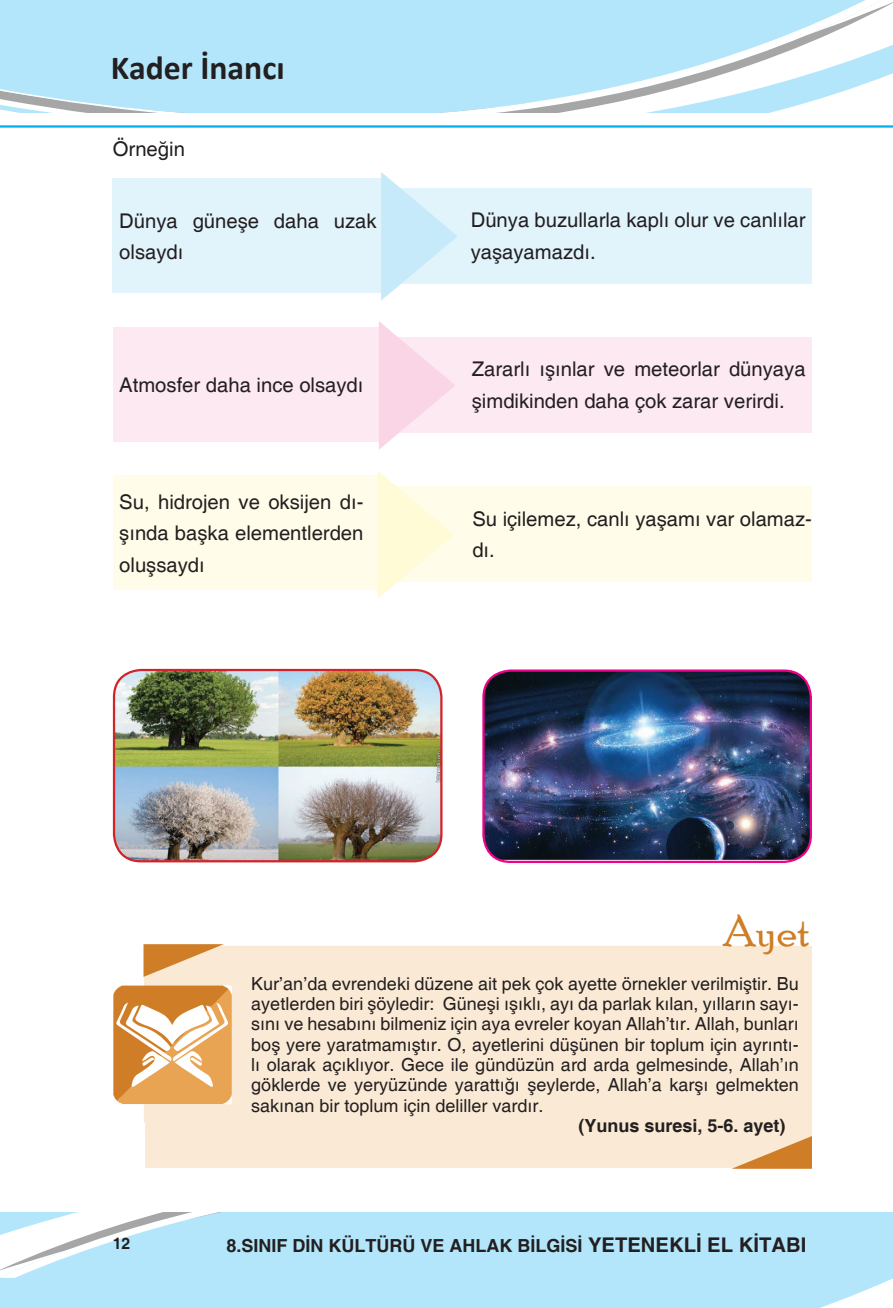
<style>
.page{position:relative;width:893px;height:1308px;background:#fff}
.page>*{position:absolute;margin:0;border:0;box-sizing:border-box;transform-origin:0 0}
.t1{font:45px "Poor Richard";color:#cf7e27}
.t2{font:700 33.75px "Calibri";color:#231f20}
.t3{font:20.25px/31.5px "Helvetica";color:#231f20}
.t4{font:18px/20.2px "Helvetica";color:#231f20;text-align:justify}
.t5{font:700 18px "Helvetica";color:#231f20}
.t6{font:700 15.75px "Helvetica";color:#231f20}
.s1{font-size:20.25px}
</style>
<div class="page">
<div style="left:0;top:1277px;width:893px;height:30px;background:#b3e6fa"></div>
<svg style="left:0;top:1235px;width:893px;height:42px;background:#b7e6f9"></svg>
<svg style="left:0;top:1213px;width:893px;height:22px;background:#bbe7f8"></svg>
<svg style="left:0;top:0;width:893px;height:45px;background:#b8e6f9"></svg>
<svg style="left:0;top:45px;width:893px;height:67px;fill:#b3e6fa"></svg>
<hr style="left:0;top:125px;width:893px;height:3px;background:#00aeef">
<div style="left:113px;top:178px;width:270px;height:115px;background:#e1f4fc"></div>
<div style="left:113px;top:327px;width:270px;height:115px;background:#fce9f1"></div>
<div style="left:113px;top:475px;width:270px;height:115px;background:#fffde9"></div>
<div style="left:401px;top:188px;width:411px;height:95px;background:#e1f4fc"></div>
<div style="left:383px;top:337px;width:429px;height:95px;background:#fce9f1"></div>
<div style="left:383px;top:486px;width:429px;height:95px;background:#fffde9"></div>
<svg style="left:381px;top:172px;width:77px;height:129px"></svg>
<svg style="left:379px;top:321px;width:76px;height:129px"></svg>
<svg style="left:377px;top:470px;width:77px;height:129px"></svg>
<img style="left:114px;top:670px;width:327px;height:191px">
<div style="left:113px;top:669px;width:329px;height:193px;border:2px solid #d1232a;border-radius:27px"></div>
<img style="left:485px;top:671px;width:326px;height:188px">
<div style="left:482px;top:669px;width:330px;height:194px;border:2px solid #ed028c;border-radius:27px"></div>
<div style="left:144px;top:946px;width:668px;height:221px;background:#faead5"></div>
<svg style="left:113px;top:984px;width:120px;height:121px"></svg>
<svg style="left:732px;top:1136px;width:80px;height:32px;background:#e4b57f"></svg>
<svg style="left:144px;top:944px;width:80px;height:33px;background:#e4b47f"></svg>
<h2 class="t2" style="left:111px;top:44px;width:175px">Kader İnancı</h2>
<p class="t3" style="left:113px;top:134px;width:74px">Örneğin</p>
<p class="t3" style="left:119px;top:205px;width:259px">Dünya güneşe daha uzak olsaydı</p>
<p class="t3" style="left:119px;top:370px;width:246px">Atmosfer daha ince olsaydı</p>
<p class="t3" style="left:119px;top:487px;width:246px;text-align:justify">Su, hidrojen ve oksijen dı&shy;şında başka elementlerden oluşsaydı</p>
<p class="t3" style="left:471px;top:205px;width:336px">Dünya buzullarla kaplı olur ve canlılar yaşayamazdı.</p>
<p class="t3" style="left:472px;top:354px;width:335px">Zararlı ışınlar ve meteorlar dünyaya şimdikinden daha çok zarar verirdi.</p>
<p class="t3" style="left:472px;top:503px;width:341px">Su içilemez, canlı yaşamı var olamaz&shy;dı.</p>
<p class="t6" style="left:113px;top:1233px;width:19px">12</p>
<h1 class="t1" style="left:723px;top:904px;width:89px">Ayet</h1>
<p class="t4" style="left:251px;top:974px;width:549px">Kur’an’da evrendeki düzene ait pek çok ayette örnekler verilmiştir. Bu ayetlerden biri şöyledir: Güneşi ışıklı, ayı da parlak kılan, yılların sayı&shy;sını ve hesabını bilmeniz için aya evreler koyan Allah’tır. Allah, bunları boş yere yaratmamıştır. O, ayetlerini düşünen bir toplum için ayrıntı&shy;lı olarak açıklıyor. Gece ile gündüzün ard arda gelmesinde, Allah’ın göklerde ve yeryüzünde yarattığı şeylerde, Allah’a karşı gelmekten sakınan bir toplum için deliller vardır.</p>
<p class="t5" style="left:578px;top:1114px;width:209px">(Yunus suresi, 5-6. ayet)</p>
<p class="t5" style="left:226px;top:1234px;width:581px">8.SINIF DİN KÜLTÜRÜ VE AHLAK BİLGİSİ <span class="s1">YETENEKLİ EL KİTABI</span></p>
</div>
